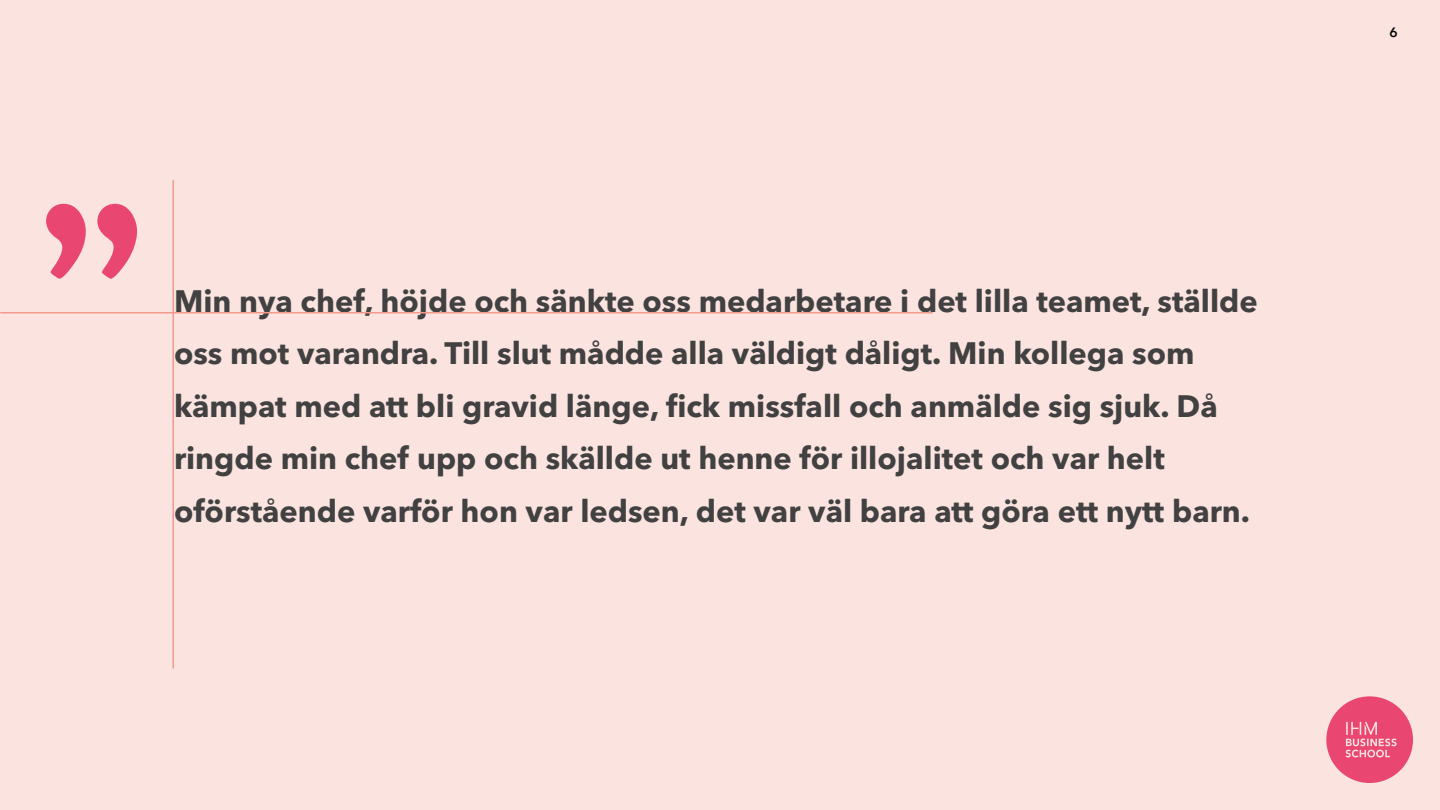
<style>
.page{position:relative;width:1440px;height:810px;background:#fbe4df}
.page>*{position:absolute;margin:0;border:0;box-sizing:border-box;transform-origin:0 0}
.t1{font:condensed 235.5px "Bernard";color:#e94771}
.t2{font:700 30.75px/52.5px "Avenir Next LT Pro";color:#414141}
.t3{font:600 13.5px "Avenir Next LT Pro";color:#020203}
</style>
<div class="page">
<div style="left:1326px;top:696px;width:87px;height:87px;background:#e94771;border-radius:50%"></div>
<svg style="left:1346px;top:722px;width:51px;height:35px"></svg>
<hr style="left:172px;top:181px;width:2px;height:487px;background:#f3998c">
<hr style="left:1px;top:312px;width:931px;height:1px;background:#f3998c">
<p class="t1" style="left:35px;top:165px;width:114px">”</p>
<p class="t2" style="left:174px;top:274px;width:1085px">Min nya chef, höjde och sänkte oss medarbetare i det lilla teamet, ställde oss mot varandra. Till slut mådde alla väldigt dåligt. Min kollega som kämpat med att bli gravid länge, fick missfall och anmälde sig sjuk. Då ringde min chef upp och skällde ut henne för illojalitet och var helt oförstående varför hon var ledsen, det var väl bara att göra ett nytt barn.</p>
<p class="t3" style="left:1390px;top:24px;width:10px">6</p>
</div>
